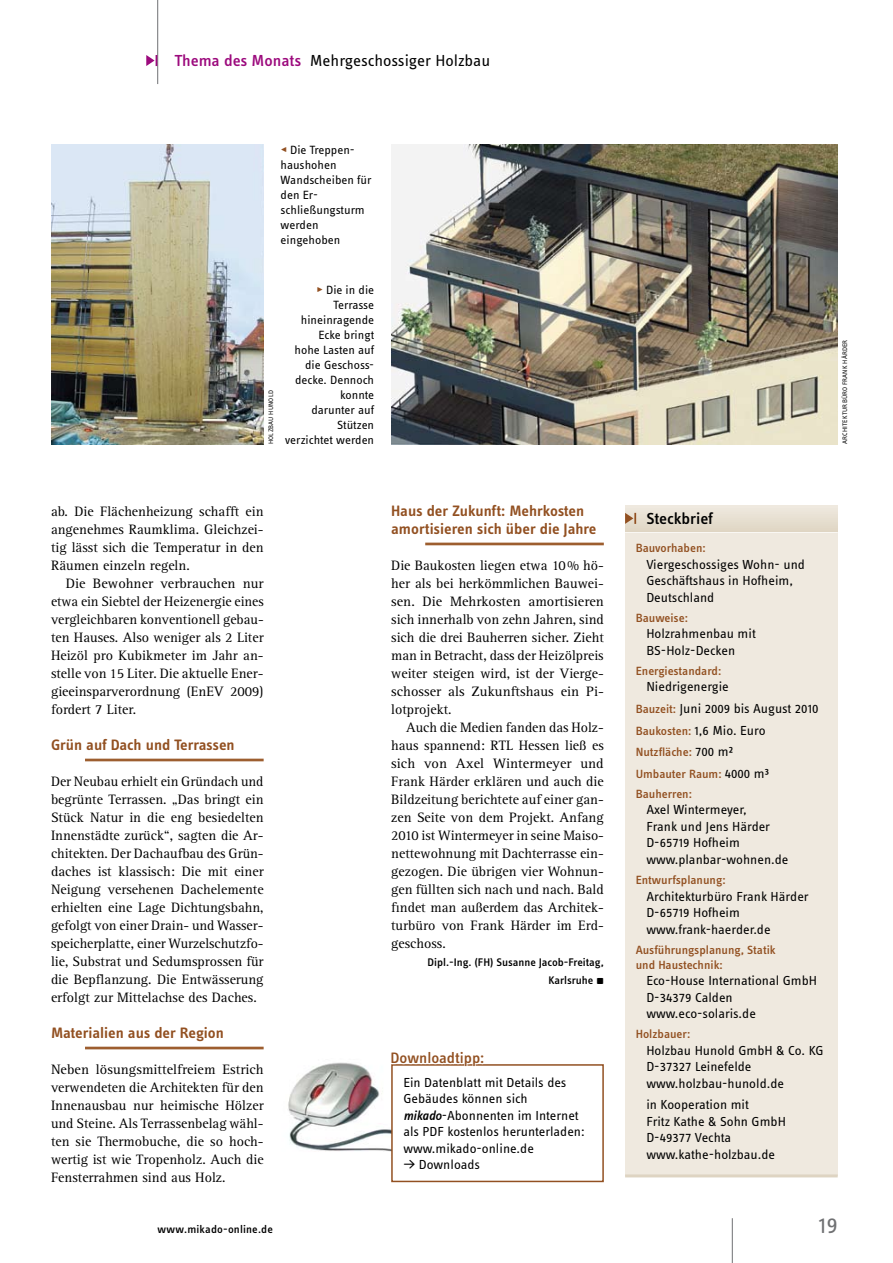
<style>
.page{position:relative;width:893px;height:1263px;background:#fff}
.page>*{position:absolute;margin:0;border:0;box-sizing:border-box;transform-origin:0 0}
.t1{font:24px "Info OT Text";color:#707173;scale:1.05 1}
.t2{font:16.5px "Info OT Text";letter-spacing:-.005em;color:#000;scale:1.05 1}
.t3{font:500 16.5px "Info OT Text";letter-spacing:-.005em;color:#000;scale:1.05 1}
.t4{font:600 15.6px/18px "Info OT Text";color:#925021;scale:1.05 1}
.t5{font:500 15.6px "Info OT Text";color:#925021;scale:1.05 1}
.t6{font:14.1px/18px "Rotis Serif Pro";color:#000;text-align:justify}
.t7{font:13.5px/16.5px "Info OT Text";color:#000;scale:1.05 1}
.t8{font:12.3px/15px "Info OT Text";color:#000;scale:1.05 1}
.t9{font:500 12.3px/21.6px "Info OT Text";color:#925021;scale:1.05 1}
.t10{font:500 11.4px/18px "Info OT Text";color:#000;text-align:right;scale:1.05 1}
.t11{font:6.75px "Info OT Text";letter-spacing:.025em;color:#000;scale:1.05 1}
.s1{font-weight:500;color:#9c0a7d}
.s2{color:#925021}
.s3{font-weight:400;font-size:9px}
.s4{font-weight:500;font-style:italic}
.s5{font-weight:500;font-size:12.3px;color:#925021}
.s6{font-weight:400;font-size:13.5px;color:#000}
</style>
<div class="page">
<hr style="left:157px;top:0;width:1px;height:84px;background:#707173">
<hr style="left:732px;top:1218px;width:1px;height:45px;background:#707173">
<svg style="left:146px;top:55px;width:11px;height:11px"></svg>
<div style="left:625px;top:532px;width:213px;height:644px;background:#efe9df"></div>
<hr style="left:625px;top:1174px;width:213px;height:3px;background:#ded4c2">
<hr style="left:625px;top:531px;width:213px;height:2px;background:#fff">
<div style="left:625px;top:506px;width:213px;height:25px;background:#e7dfd1"></div>
<svg style="left:625px;top:513px;width:11px;height:11px"></svg>
<hr style="left:85px;top:759px;width:179px;height:2px;background:#9d5e2f">
<hr style="left:85px;top:1047px;width:179px;height:2px;background:#9d5e2f">
<hr style="left:425px;top:543px;width:179px;height:2px;background:#9d5e2f">
<img style="left:391px;top:145px;width:447px;height:299px">
<img style="left:51px;top:145px;width:213px;height:299px">
<img style="left:288px;top:1062px;width:103px;height:90px">
<div style="left:391px;top:1064px;width:213px;height:118px;border:2px solid #925021"></div>
<svg style="left:390px;top:1062px;width:94px;height:16px"></svg>
<p class="t2" style="left:174px;top:50px;width:302px"><span class="s1">Thema des Monats</span> Mehrgeschossiger Holzbau</p>
<p class="t8" style="left:281px;top:142px;width:88px"><span class="s2">◂</span> Die Treppen&shy;haushohen<br>Wandscheiben für den Er&shy;schließungsturm werden eingehoben</p>
<p class="t8" style="left:285px;top:282px;width:86px;text-align:right"><span class="s2">▸</span> Die in die<br>Terrasse hineinragende<br>Ecke bringt<br>hohe Lasten auf die Geschoss&shy;decke. Dennoch konnte<br>darunter auf<br>Stützen<br>verzichtet werden</p>
<p class="t11" style="left:267px;top:444px;width:52px;rotate:-90deg">Holzbau Hunold</p>
<p class="t6" style="left:51px;top:503px;width:214px">ab. Die Flächenheizung schafft ein angenehmes Raumklima. Gleichzei&shy;tig lässt sich die Temperatur in den Räumen einzeln regeln.</p>
<p class="t6" style="left:51px;top:575px;width:214px;text-indent:15px">Die Bewohner verbrauchen nur etwa ein Siebtel der Heizenergie eines vergleichbaren konventionell gebau&shy;ten Hauses. Also weniger als 2 Liter Heizöl pro Kubikmeter im Jahr an&shy;stelle von 15 Liter. Die aktuelle Ener&shy;gieeinsparverordnung (EnEV 2009) fordert 7 Liter.</p>
<p class="t4" style="left:51px;top:736px;width:176px">Grün auf Dach und Terrassen</p>
<p class="t6" style="left:51px;top:773px;width:214px">Der Neubau erhielt ein Gründach und begrünte Terrassen. „Das bringt ein Stück Natur in die eng besiedelten Innenstädte zurück“, sagten die Ar&shy;chitekten. Der Dachaufbau des Grün&shy;daches ist klassisch: Die mit einer Neigung versehenen Dachelemente erhielten eine Lage Dichtungsbahn, gefolgt von einer Drain- und Wasser&shy;speicherplatte, einer Wurzelschutzfo&shy;lie, Substrat und Sedumsprossen für die Bepflanzung. Die Entwässerung erfolgt zur Mittelachse des Daches.</p>
<p class="t4" style="left:51px;top:1024px;width:166px">Materialien aus der Region</p>
<p class="t6" style="left:51px;top:1061px;width:214px">Neben lösungsmittelfreiem Estrich verwendeten die Architekten für den Innenausbau nur heimische Hölzer und Steine. Als Terrassenbelag wähl&shy;ten sie Thermobuche, die so hoch&shy;wertig ist wie Tropenholz. Auch die Fensterrahmen sind aus Holz.</p>
<p class="t4" style="left:391px;top:502px;width:197px">Haus der Zukunft: Mehrkosten amortisieren sich über die Jahre</p>
<p class="t6" style="left:391px;top:557px;width:214px">Die Baukosten liegen etwa 10% hö&shy;her als bei herkömmlichen Bauwei&shy;sen. Die Mehrkosten amortisieren sich innerhalb von zehn Jahren, sind sich die drei Bauherren sicher. Zieht man in Betracht, dass der Heizölpreis weiter steigen wird, ist der Vierge&shy;schosser als Zukunftshaus ein Pi&shy;lotprojekt.</p>
<p class="t6" style="left:391px;top:719px;width:214px;text-indent:15px">Auch die Medien fanden das Holz&shy;haus spannend: RTL Hessen ließ es sich von Axel Wintermeyer und Frank Härder erklären und auch die Bildzeitung berichtete auf einer gan&shy;zen Seite von dem Projekt. Anfang 2010 ist Wintermeyer in seine Maiso&shy;nettewohnung mit Dachterrasse ein&shy;gezogen. Die übrigen vier Wohnun&shy;gen füllten sich nach und nach. Bald findet man außerdem das Architek&shy;turbüro von Frank Härder im Erd&shy;geschoss.</p>
<p class="t10" style="left:428px;top:953px;width:169px">Dipl.-Ing. (FH) Susanne Jacob-Freitag,<br>Karlsruhe <span class="s3">▪</span></p>
<p class="t5" style="left:390px;top:1048px;width:91px">Downloadtipp:</p>
<p class="t7" style="left:403px;top:1074px;width:174px">Ein Datenblatt mit Details des<br>Gebäudes können sich <span class="s4">mikado</span>-Abonnenten im Internet als PDF kostenlos herunterladen: www.mikado-online.de</p>
<p class="t7" style="left:403px;top:1156px;width:74px">→ Downloads</p>
<p class="t11" style="left:841px;top:444px;width:101px;rotate:-90deg">Architekturbüro Frank Härder</p>
<p class="t3" style="left:646px;top:508px;width:65px">Steckbrief</p>
<p class="t9" style="left:636px;top:537px;width:68px">Bauvorhaben:</p>
<p class="t7" style="left:646px;top:556px;width:153px">Viergeschossiges Wohn- und<br>Geschäftshaus in Hofheim,<br>Deutschland</p>
<p class="t9" style="left:636px;top:607px;width:51px">Bauweise:</p>
<p class="t7" style="left:646px;top:625px;width:106px">Holzrahmenbau mit<br>BS-Holz-Decken</p>
<p class="t9" style="left:636px;top:660px;width:83px">Energiestandard:</p>
<p class="t7" style="left:636px;top:676px;width:176px;line-height:21.6px;text-indent:11px">Niedrigenergie<br><span class="s5">Bauzeit:</span> Juni 2009 bis August 2010<br><span class="s5">Baukosten:</span> 1,6 Mio. Euro</p>
<p class="t9" style="left:636px;top:741px;width:128px">Nutzfläche: <span class="s6">700 m²<br></span>Umbauter Raum: <span class="s6">4000 m³</span></p>
<p class="t9" style="left:636px;top:783px;width:55px">Bauherren:</p>
<p class="t7" style="left:646px;top:801px;width:137px">Axel Wintermeyer,<br>Frank und Jens Härder<br>D-65719 Hofheim www.planbar-wohnen.de</p>
<p class="t9" style="left:636px;top:869px;width:87px">Entwurfsplanung:</p>
<p class="t7" style="left:646px;top:887px;width:156px">Architekturbüro Frank Härder<br>D-65719 Hofheim www.frank-haerder.de</p>
<p class="t9" style="left:636px;top:942px;width:135px;line-height:15px">Ausführungsplanung, Statik und Haustechnik:</p>
<p class="t7" style="left:646px;top:972px;width:164px">Eco-House International GmbH<br>D-34379 Calden www.eco-solaris.de</p>
<p class="t9" style="left:636px;top:1023px;width:54px">Holzbauer:</p>
<p class="t7" style="left:646px;top:1042px;width:170px">Holzbau Hunold GmbH &amp; Co. KG<br>D-37327 Leinefelde www.holzbau-hunold.de</p>
<p class="t7" style="left:646px;top:1096px;width:134px">in Kooperation mit<br>Fritz Kathe &amp; Sohn GmbH<br>D-49377 Vechta www.kathe-holzbau.de</p>
<p class="t10" style="left:157px;top:1220px;width:112px">www.mikado-online.de</p>
<h1 class="t1" style="left:819px;top:1210px;width:20px">19</h1>
</div>
